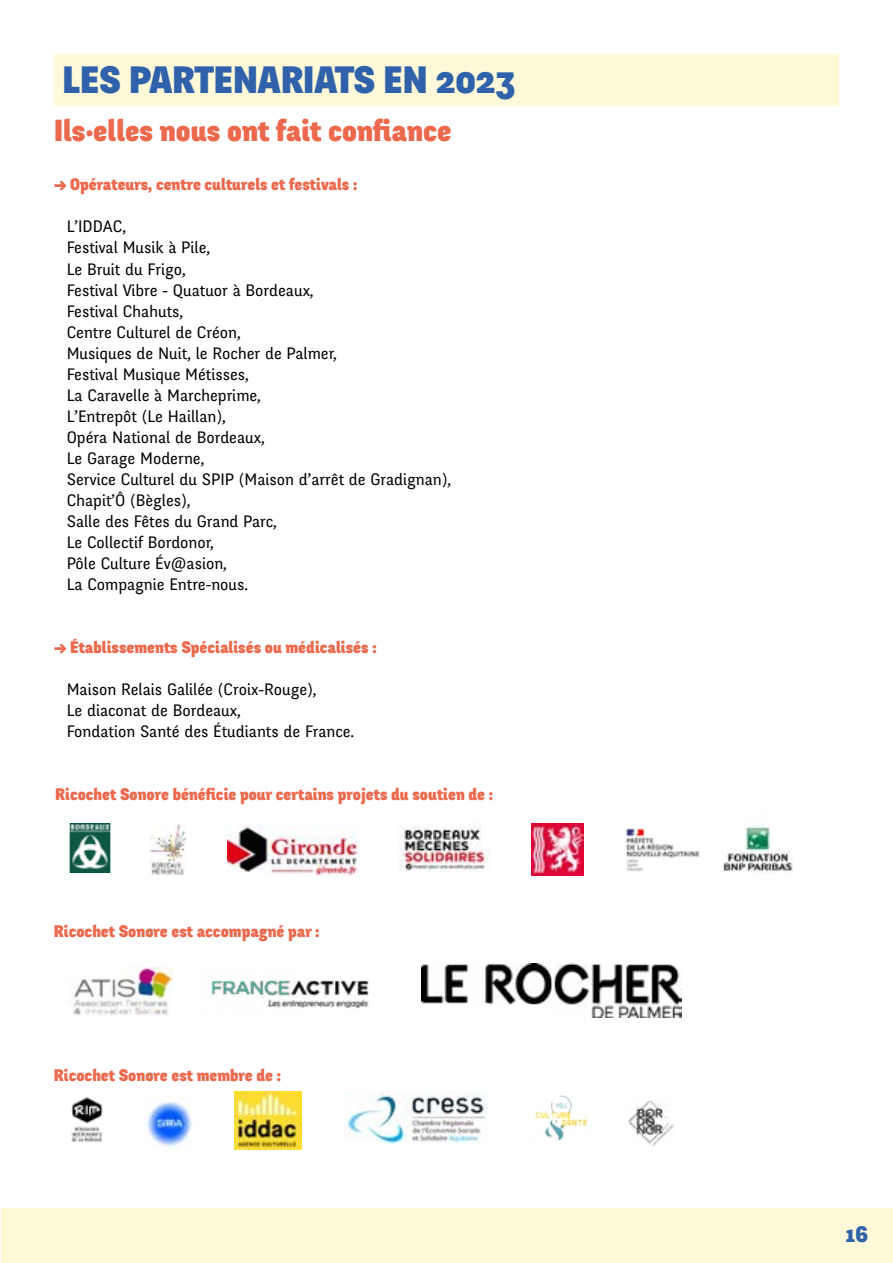
<style>
.page{position:relative;width:893px;height:1263px;background:#fff}
.page>*{position:absolute;margin:0;border:0;box-sizing:border-box;transform-origin:0 0}
.t1{font:900 37.5px "Fengardo Neue";color:#2f62aa}
.t2{font:900 30px "Fengardo Neue";color:#ed694d}
.t3{font:900 22.5px "Fengardo Neue";color:#2f62aa}
.t4{font:16.5px/21px "Fengardo Neue";color:#000}
.t5{font:900 16.5px "Fengardo Neue";color:#ed694d}
</style>
<div class="page">
<div style="left:1px;top:1209px;width:892px;height:54px;background:#fefad9"></div>
<div style="left:54px;top:54px;width:785px;height:51px;background:#fefad9"></div>
<img style="left:346px;top:1092px;width:142px;height:51px">
<img style="left:235px;top:1092px;width:67px;height:57px">
<img style="left:71px;top:966px;width:101px;height:50px">
<img style="left:145px;top:1097px;width:47px;height:54px">
<img style="left:69px;top:824px;width:42px;height:49px">
<img style="left:150px;top:824px;width:36px;height:52px">
<img style="left:228px;top:824px;width:131px;height:52px">
<img style="left:399px;top:826px;width:91px;height:46px">
<img style="left:211px;top:980px;width:158px;height:28px">
<img style="left:71px;top:1097px;width:32px;height:45px">
<img style="left:535px;top:1095px;width:53px;height:46px">
<img style="left:422px;top:963px;width:260px;height:54px">
<img style="left:628px;top:1100px;width:46px;height:46px">
<img style="left:532px;top:824px;width:51px;height:52px">
<img style="left:626px;top:828px;width:74px;height:44px">
<img style="left:723px;top:825px;width:70px;height:48px">
<h1 class="t1" style="left:63px;top:59px;width:455px">LES PARTENARIATS EN 2023</h1>
<h2 class="t2" style="left:54px;top:114px;width:399px">Ils·elles nous ont fait confiance</h2>
<p class="t5" style="left:54px;top:175px;width:305px">-&gt; Opérateurs, centre culturels et festivals :</p>
<p class="t4" style="left:67px;top:217px;width:386px">L’IDDAC,<br>Festival Musik à Pile,<br>Le Bruit du Frigo,<br>Festival Vibre - Quatuor à Bordeaux,<br>Festival Chahuts,<br>Centre Culturel de Créon,<br>Musiques de Nuit, le Rocher de Palmer,<br>Festival Musique Métisses,<br>La Caravelle à Marcheprime,<br>L’Entrepôt (Le Haillan),<br>Opéra National de Bordeaux,<br>Le Garage Moderne,<br>Service Culturel du SPIP (Maison d’arrêt de Gradignan),<br>Chapit’Ô (Bègles),<br>Salle des Fêtes du Grand Parc,<br>Le Collectif Bordonor,<br>Pôle Culture Év@asion,<br>La Compagnie Entre-nous.</p>
<p class="t5" style="left:54px;top:638px;width:324px">-&gt; Établissements Spécialisés ou médicalisés :</p>
<p class="t4" style="left:67px;top:679px;width:289px">Maison Relais Galilée (Croix-Rouge),<br>Le diaconat de Bordeaux,<br>Fondation Santé des Étudiants de France.</p>
<p class="t5" style="left:55px;top:785px;width:439px">Ricochet Sonore bénéficie pour certains projets du soutien de :</p>
<p class="t5" style="left:54px;top:922px;width:267px">Ricochet Sonore est accompagné par :</p>
<p class="t5" style="left:54px;top:1066px;width:228px">Ricochet Sonore est membre de :</p>
<h3 class="t3" style="left:846px;top:1221px;width:24px">16</h3>
</div>
